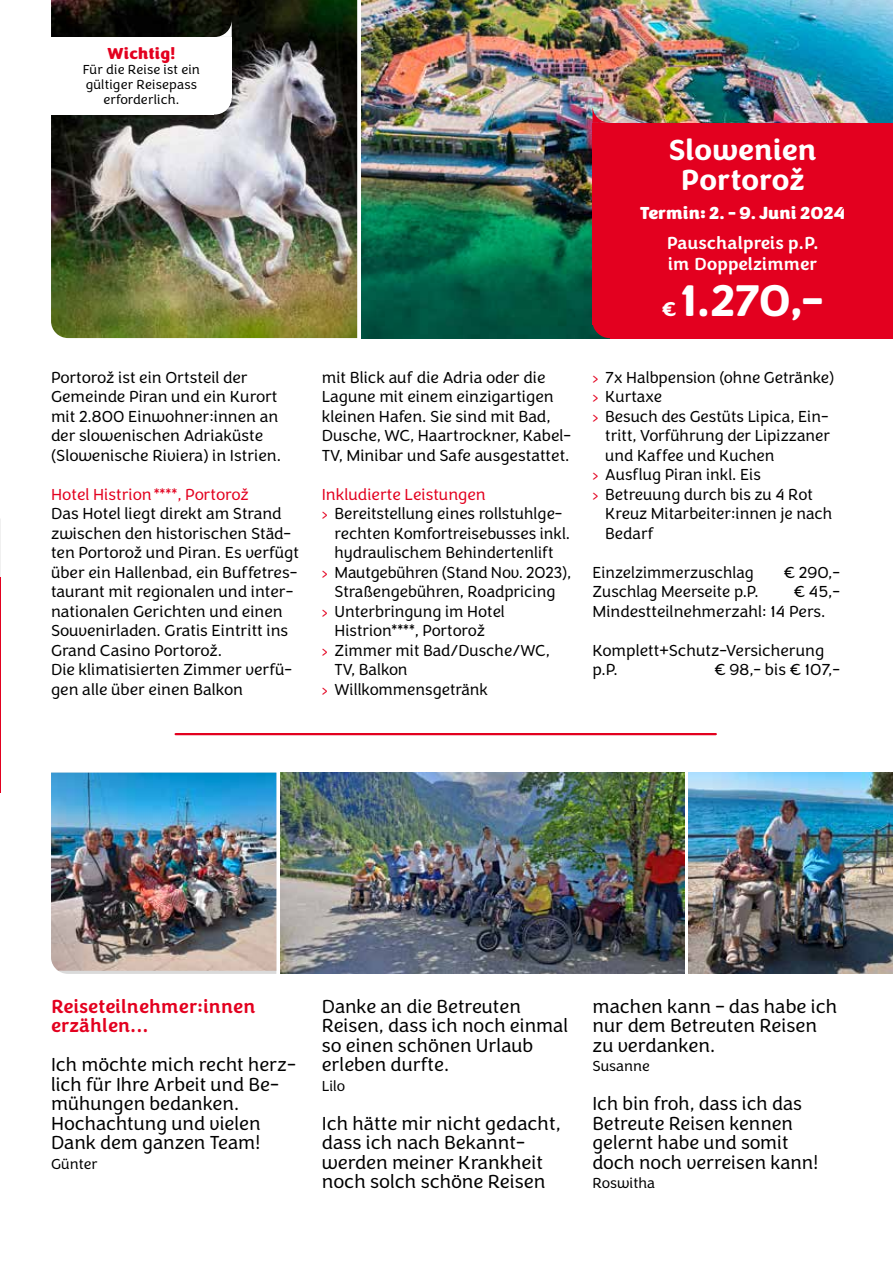
<style>
.page{position:relative;width:893px;height:1263px;background:#fff}
.page>*{position:absolute;margin:0;border:0;box-sizing:border-box;transform-origin:0 0}
.t1{font:700 45.9px "Congenial";color:#fff}
.t2{font:700 30px/30px "Congenial";letter-spacing:-.005em;color:#fff;text-align:center}
.t3{font:300 19.5px/19.5px "Congenial";color:#000}
.t4{font:500 19.5px/19.5px "Congenial";color:#e3001f}
.t5{font:500 18px/21px "Congenial";color:#fff}
.t6{font:900 18px "Congenial";color:#fff}
.t7{font:300 16.5px/19.5px "Congenial";color:#000}
.t8{font:300 16.5px "Congenial";color:#e3001f}
.t9{font:900 16.5px "Congenial";letter-spacing:.01em;color:#e3001f}
.t10{font:300 15px "Congenial";color:#000}
.t11{font:300 13.5px/15px "Congenial";letter-spacing:.01em;color:#000;text-align:center}
.s1{color:#e3001f}
.s2{font-size:20.7px}
</style>
<div class="page">
<img style="left:689px;top:773px;width:204px;height:201px">
<img style="left:51px;top:773px;width:225px;height:198px">
<img style="left:281px;top:773px;width:404px;height:201px">
<img style="left:361px;top:0;width:532px;height:338px">
<img style="left:51px;top:0;width:306px;height:338px">
<div style="left:198px;top:81px;width:34px;height:34px;background:#fff;border-radius:50%"></div>
<svg style="left:215px;top:20px;width:17px;height:17px"></svg>
<div style="left:130px;top:37px;width:102px;height:60px;background:#fff"></div>
<div style="left:51px;top:37px;width:163px;height:78px;background:#fff"></div>
<div style="left:592px;top:123px;width:301px;height:201px;background:#e3001f"></div>
<div style="left:610px;top:188px;width:283px;height:150px;background:#e3001f"></div>
<div style="left:592px;top:304px;width:36px;height:34px;background:#e3001f;border-radius:50%"></div>
<svg style="left:592px;top:106px;width:18px;height:17px"></svg>
<hr style="left:0;top:577px;width:1px;height:201px;background:#e3001f">
<hr style="left:0;top:642px;width:1px;height:150px;background:#e3001f">
<hr style="left:176px;top:733px;width:540px;height:2px;background:#e3001f">
<p class="t9" style="left:108px;top:43px;width:69px">Wichtig!</p>
<p class="t11" style="left:83px;top:63px;width:119px">Für die Reise ist ein gültiger Reisepass erforderlich.</p>
<p class="t7" style="left:51px;top:368px;width:232px">Portorož ist ein Ortsteil der<br>Gemeinde Piran und ein Kurort mit 2.800 Einwohner:innen an der slowenischen Adriaküste (Slowenische Riviera) in Istrien.</p>
<p class="t8" style="left:51px;top:485px;width:199px">Hotel Histrion****, Portorož</p>
<p class="t7" style="left:51px;top:504px;width:250px">Das Hotel liegt direkt am Strand zwischen den historischen Städ&shy;ten Portorož und Piran. Es verfügt über ein Hallenbad, ein Buffetres&shy;taurant mit regionalen und inter&shy;nationalen Gerichten und einen<br>Souvenirladen. Gratis Eintritt ins<br>Grand Casino Portorož.<br>Die klimatisierten Zimmer verfü&shy;gen alle über einen Balkon</p>
<p class="t7" style="left:322px;top:368px;width:251px">mit Blick auf die Adria oder die<br>Lagune mit einem einzigartigen kleinen Hafen. Sie sind mit Bad,<br>Dusche, WC, Haartrockner, Kabel-<br>TV, Minibar und Safe ausgestattet.</p>
<p class="t8" style="left:322px;top:485px;width:166px">Inkludierte Leistungen</p>
<p class="t7" style="left:322px;top:504px;width:242px"><span class="s1">›</span> Bereitstellung eines rollstuhlge-</p>
<p class="t7" style="left:334px;top:524px;width:237px">rechten Komfortreisebusses inkl.</p>
<p class="t7" style="left:334px;top:543px;width:220px">hydraulischem Behindertenlift</p>
<p class="t7" style="left:322px;top:563px;width:251px"><span class="s1">›</span> Mautgebühren (Stand Nov. 2023),</p>
<p class="t7" style="left:334px;top:582px;width:222px">Straßengebühren, Roadpricing</p>
<p class="t7" style="left:322px;top:602px;width:185px"><span class="s1">›</span> Unterbringung im Hotel</p>
<p class="t7" style="left:334px;top:621px;width:152px">Histrion****, Portorož</p>
<p class="t7" style="left:322px;top:641px;width:230px"><span class="s1">›</span> Zimmer mit Bad/Dusche/WC,</p>
<p class="t7" style="left:334px;top:660px;width:75px">TV, Balkon</p>
<p class="t7" style="left:322px;top:680px;width:168px"><span class="s1">›</span> Willkommensgetränk</p>
<h2 class="t2" style="left:669px;top:135px;width:150px">Slowenien<br>Portorož</h2>
<p class="t6" style="left:640px;top:202px;width:206px">Termin: 2. - 9. Juni 2024</p>
<p class="t5" style="left:667px;top:233px;width:154px">Pauschalpreis p.P. im Doppelzimmer</p>
<h1 class="t1" style="left:662px;top:272px;width:163px"><span class="s2">€</span> 1.270,–</h1>
<p class="t7" style="left:592px;top:368px;width:243px"><span class="s1">›</span> 7x Halbpension (ohne Getränke)</p>
<p class="t7" style="left:592px;top:387px;width:71px"><span class="s1">›</span> Kurtaxe</p>
<p class="t7" style="left:592px;top:407px;width:238px"><span class="s1">›</span> Besuch des Gestüts Lipica, Ein-</p>
<p class="t7" style="left:605px;top:426px;width:226px">tritt, Vorführung der Lipizzaner</p>
<p class="t7" style="left:605px;top:446px;width:171px">und Kaffee und Kuchen</p>
<p class="t7" style="left:592px;top:465px;width:170px"><span class="s1">›</span> Ausflug Piran inkl. Eis</p>
<p class="t7" style="left:592px;top:485px;width:222px"><span class="s1">›</span> Betreuung durch bis zu 4 Rot</p>
<p class="t7" style="left:605px;top:504px;width:229px">Kreuz Mitarbeiter:innen je nach</p>
<p class="t7" style="left:605px;top:524px;width:50px">Bedarf</p>
<p class="t7" style="left:592px;top:563px;width:163px">Einzelzimmerzuschlag</p>
<p class="t7" style="left:784px;top:563px;width:58px">€ 290,-</p>
<p class="t7" style="left:592px;top:582px;width:168px">Zuschlag Meerseite p.P.</p>
<p class="t7" style="left:592px;top:582px;width:249px;text-indent:201px">€ 45,-<br>Mindestteilnehmerzahl: 14 Pers.</p>
<p class="t7" style="left:592px;top:641px;width:233px">Komplett+Schutz-Versicherung p.P.</p>
<p class="t7" style="left:714px;top:660px;width:127px">€ 98,- bis € 107,-</p>
<p class="t4" style="left:51px;top:997px;width:206px">Reiseteilnehmer:innen erzählen...</p>
<p class="t3" style="left:51px;top:1055px;width:246px">Ich möchte mich recht herz&shy;lich für Ihre Arbeit und Be&shy;mühungen bedanken.<br>Hochachtung und vielen<br>Dank dem ganzen Team!</p>
<p class="t10" style="left:51px;top:1155px;width:48px">Günter</p>
<p class="t3" style="left:322px;top:997px;width:248px">Danke an die Betreuten<br>Reisen, dass ich noch einmal so einen schönen Urlaub erleben durfte.</p>
<p class="t10" style="left:322px;top:1077px;width:25px">Lilo</p>
<p class="t3" style="left:322px;top:1114px;width:240px">Ich hätte mir nicht gedacht, dass ich nach Bekannt&shy;werden meiner Krankheit noch solch schöne Reisen</p>
<p class="t3" style="left:592px;top:997px;width:246px">machen kann – das habe ich nur dem Betreuten Reisen zu verdanken.</p>
<p class="t10" style="left:592px;top:1057px;width:59px">Susanne</p>
<p class="t3" style="left:592px;top:1094px;width:227px">Ich bin froh, dass ich das<br>Betreute Reisen kennen gelernt habe und somit doch noch verreisen kann!</p>
<p class="t10" style="left:592px;top:1174px;width:64px">Roswitha</p>
</div>
